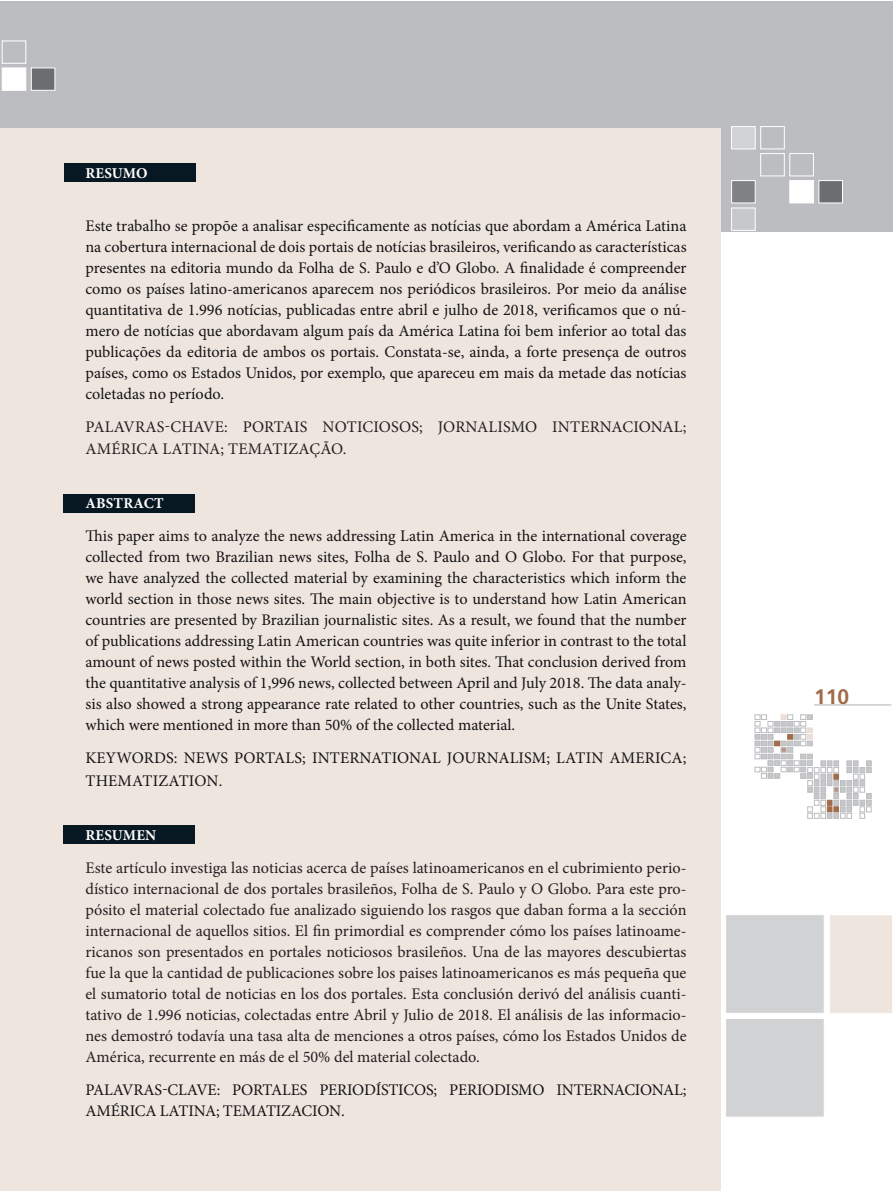
<style>
.page{position:relative;width:893px;height:1191px;background:#fff}
.page>*{position:absolute;margin:0;border:0;box-sizing:border-box;transform-origin:0 0}
.t1{font:700 21px "Frutiger";color:#a06b49}
.t2{font:16.2px/21px "Minion Pro";color:#141313;text-align:justify}
.t3{font:16.2px/21px "Minion Pro";color:#231f20;text-align:justify}
.t4{font:700 15px "Minion Pro";letter-spacing:.01em;color:#fff}
</style>
<div class="page">
<svg style="left:755px;top:714px;width:116px;height:104px"></svg>
<hr style="left:814px;top:704px;width:77px;height:1px;background:#b2b3b7">
<div style="left:0;top:2px;width:893px;height:230px;background:#bcbdc0"></div>
<div style="left:725px;top:914px;width:100px;height:99px;background:#d1d2d4;border:1px solid #fff"></div>
<div style="left:830px;top:914px;width:63px;height:99px;background:#eee5df"></div>
<div style="left:829px;top:914px;width:64px;height:99px;border:1px solid #fff"></div>
<div style="left:731px;top:180px;width:24px;height:23px;background:#808285;border:1px solid #fff"></div>
<div style="left:790px;top:180px;width:24px;height:23px;background:#fff"></div>
<div style="left:819px;top:180px;width:24px;height:23px;background:#6c6d70;border:1px solid #fff"></div>
<div style="left:760px;top:153px;width:24px;height:23px;border:1px solid #fff"></div>
<div style="left:790px;top:153px;width:24px;height:23px;border:1px solid #fff"></div>
<div style="left:731px;top:126px;width:24px;height:23px;background:#d1d2d4;border:1px solid #fff"></div>
<div style="left:760px;top:126px;width:24px;height:23px;border:1px solid #fff"></div>
<div style="left:731px;top:208px;width:24px;height:22px;background:#c7c8ca;border:1px solid #fff"></div>
<div style="left:725px;top:1018px;width:100px;height:99px;background:#d1d2d4;border:1px solid #fff"></div>
<div style="left:0;top:128px;width:721px;height:1063px;background:#eee5df"></div>
<div style="left:2px;top:68px;width:24px;height:22px;background:#fff"></div>
<div style="left:31px;top:68px;width:24px;height:22px;background:#6c6d70;border:1px solid #fff"></div>
<div style="left:2px;top:41px;width:24px;height:22px;border:1px solid #fff"></div>
<div style="left:64px;top:163px;width:131px;height:19px;background:#071822"></div>
<div style="left:64px;top:494px;width:131px;height:19px;background:#071822"></div>
<div style="left:64px;top:825px;width:131px;height:19px;background:#071822"></div>
<p class="t4" style="left:86px;top:163px;width:64px">RESUMO</p>
<p class="t2" style="left:85px;top:215px;width:603px">Este trabalho se propõe a analisar especificamente as notícias que abordam a América Latina na cobertura internacional de dois portais de notícias brasileiros, verificando as características presentes na editoria mundo da Folha de S. Paulo e d’O Globo. A finalidade é compreender como os países latino-americanos aparecem nos periódicos brasileiros. Por meio da análise quantitativa de 1.996 notícias, publicadas entre abril e julho de 2018, verificamos que o nú&shy;mero de notícias que abordavam algum país da América Latina foi bem inferior ao total das publicações da editoria de ambos os portais. Constata-se, ainda, a forte presença de outros países, como os Estados Unidos, por exemplo, que apareceu em mais da metade das notícias coletadas no período.</p>
<p class="t3" style="left:86px;top:416px;width:19px">Palavras</p>
<p class="t3" style="left:165px;top:416px;width:18px">-chave</p>
<p class="t3" style="left:224px;top:416px;width:38px">: Portais</p>
<p class="t3" style="left:323px;top:416px;width:11px">noticiosos</p>
<p class="t3" style="left:419px;top:416px;width:30px">; jornalismo</p>
<p class="t3" style="left:552px;top:416px;width:11px">internacional</p>
<p class="t3" style="left:683px;top:416px;width:5px">;</p>
<p class="t3" style="left:86px;top:438px;width:23px">América</p>
<p class="t3" style="left:163px;top:438px;width:20px">Latina</p>
<p class="t3" style="left:221px;top:438px;width:19px">; tematização</p>
<p class="t3" style="left:343px;top:438px;width:5px">.</p>
<p class="t4" style="left:86px;top:493px;width:80px">ABSTRACT</p>
<p class="t2" style="left:85px;top:525px;width:603px">This paper aims to analyze the news addressing Latin America in the international coverage collected from two Brazilian news sites, Folha de S. Paulo and O Globo. For that purpose, we have analyzed the collected material by examining the characteristics which inform the world section in those news sites. The main objective is to understand how Latin American countries are presented by Brazilian journalistic sites. As a result, we found that the number of publications addressing Latin American countries was quite inferior in contrast to the total amount of news posted within the World section, in both sites. That conclusion derived from the quantitative analysis of 1,996 news, collected between April and July 2018. The data analy&shy;sis also showed a strong appearance rate related to other countries, such as the Unite States, which were mentioned in more than 50% of the collected material.</p>
<p class="t2" style="left:86px;top:747px;width:122px">KEYWORDS: News</p>
<p class="t2" style="left:234px;top:747px;width:11px">portals</p>
<p class="t2" style="left:302px;top:747px;width:21px">; international</p>
<p class="t2" style="left:447px;top:747px;width:11px">journalism</p>
<p class="t2" style="left:547px;top:747px;width:30px">; Latin</p>
<p class="t2" style="left:609px;top:747px;width:23px">America</p>
<p class="t2" style="left:683px;top:747px;width:5px">;</p>
<p class="t2" style="left:86px;top:770px;width:12px">thematization</p>
<p class="t2" style="left:219px;top:770px;width:5px">.</p>
<p class="t4" style="left:86px;top:824px;width:72px">RESUMEN</p>
<p class="t3" style="left:85px;top:857px;width:603px">Este artículo investiga las noticias acerca de países latinoamericanos en el cubrimiento perio&shy;dístico internacional de dos portales brasileños, Folha de S. Paulo y O Globo. Para este pro&shy;pósito el material colectado fue analizado siguiendo los rasgos que daban forma a la sección internacional de aquellos sitios. El fin primordial es comprender cómo los países latinoame&shy;ricanos son presentados en portales noticiosos brasileños. Una de las mayores descubiertas fue la que la cantidad de publicaciones sobre los paises latinoamericanos es más pequeña que el sumatorio total de noticias en los dos portales. Esta conclusión derivó del análisis cuanti&shy;tativo de 1.996 noticias, colectadas entre Abril y Julio de 2018. El análisis de las informacio&shy;nes demostró todavía una tasa alta de menciones a otros países, cómo los Estados Unidos de América, recurrente en más de el 50% del material colectado.</p>
<p class="t2" style="left:86px;top:1079px;width:19px">Palavras</p>
<p class="t2" style="left:162px;top:1079px;width:17px">-clave</p>
<p class="t2" style="left:217px;top:1079px;width:35px">: Portales</p>
<p class="t2" style="left:319px;top:1079px;width:10px">periodísticos</p>
<p class="t2" style="left:434px;top:1079px;width:27px">; periodismo</p>
<p class="t2" style="left:556px;top:1079px;width:11px">internacional</p>
<p class="t2" style="left:683px;top:1079px;width:5px">;</p>
<p class="t2" style="left:86px;top:1100px;width:22px">América</p>
<p class="t2" style="left:160px;top:1100px;width:20px">Latina</p>
<p class="t2" style="left:216px;top:1100px;width:18px">; tematizacion</p>
<p class="t2" style="left:341px;top:1100px;width:5px">.</p>
<p class="t1" style="left:814px;top:684px;width:37px">110</p>
</div>
